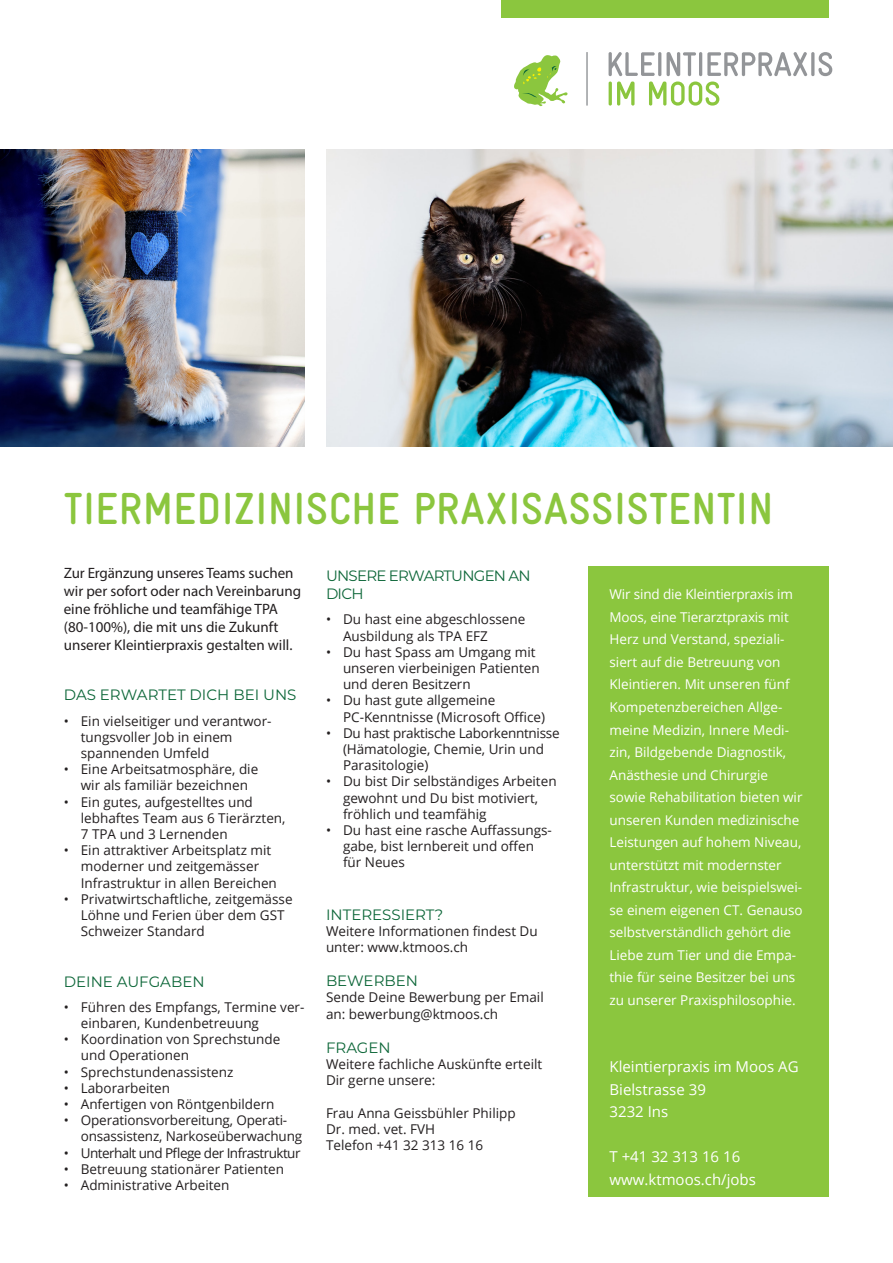
<style>
.page{position:relative;width:893px;height:1263px;background:#fff}
.page>*{position:absolute;margin:0;border:0;box-sizing:border-box;transform-origin:0 0}
.t1{font:700 45px "Gravur Condensed";letter-spacing:.015em;color:#8bc63e}
.t2{font:15px/18px "Myriad Pro";color:#231f20}
.t3{font:15px "Open Sans";color:#fff}
.t4{font:15px "Montserrat";color:#0c6638}
.t5{font:15px/18px "Montserrat";letter-spacing:-.05em;color:#0c6638}
.t6{font:13.5px/16.2px "Open Sans";color:#231f20}
.t7{font:13.5px/22.5px "Open Sans";color:#fff}
.t8{font:13.5px "Open Sans";letter-spacing:-.04em;color:#231f20}
</style>
<div class="page">
<img style="left:0;top:150px;width:305px;height:296px">
<img style="left:326px;top:150px;width:567px;height:296px">
<div style="left:588px;top:567px;width:241px;height:630px;background:#8bc63e"></div>
<svg style="left:514px;top:55px;width:54px;height:51px"></svg>
<svg style="left:609px;top:52px;width:46px;height:24px"></svg>
<hr style="left:658px;top:52px;width:3px;height:24px;background:#939598;border-radius:2px">
<svg style="left:667px;top:52px;width:29px;height:24px"></svg>
<hr style="left:699px;top:52px;width:3px;height:24px;background:#939598;border-radius:2px">
<svg style="left:707px;top:52px;width:100px;height:24px"></svg>
<hr style="left:811px;top:52px;width:3px;height:24px;background:#939598;border-radius:2px">
<svg style="left:818px;top:52px;width:14px;height:24px"></svg>
<hr style="left:609px;top:82px;width:3px;height:24px;background:#8bc63e;border-radius:2px">
<svg style="left:617px;top:82px;width:17px;height:24px"></svg>
<svg style="left:649px;top:82px;width:70px;height:24px"></svg>
<hr style="left:586px;top:52px;width:2px;height:54px;background:#939598">
<div style="left:501px;top:0;width:328px;height:17px;background:#8bc63e"></div>
<p class="t1" style="left:64px;top:483px;width:711px">TIERMEDIZINISCHE PRAXISASSISTENTIN</p>
<p class="t2" style="left:64px;top:564px;width:239px">Zur Ergänzung unseres Teams suchen wir per sofort oder nach Vereinbarung eine fröhliche und teamfähige TPA (80-100%), die mit uns die Zukunft unserer Kleintierpraxis gestalten will.</p>
<p class="t4" style="left:64px;top:685px;width:234px">DAS ERWARTET DICH BEI UNS</p>
<p class="t6" style="left:81px;top:712px;width:192px;text-indent:-17px">• Ein vielseitiger und verantwor&shy;tungsvoller Job in einem spannenden Umfeld</p>
<p class="t6" style="left:64px;top:761px;width:196px;text-align:center">• Eine Arbeitsatmosphäre, die wir als familiär bezeichnen</p>
<p class="t6" style="left:81px;top:793px;width:206px;text-indent:-17px">• Ein gutes, aufgestelltes und lebhaftes Team aus 6 Tierärzten,<br>7 TPA und 3 Lernenden</p>
<p class="t6" style="left:81px;top:842px;width:198px;text-indent:-17px">• Ein attraktiver Arbeitsplatz mit moderner und zeitgemässer<br>Infrastruktur in allen Bereichen</p>
<p class="t6" style="left:81px;top:890px;width:213px;text-indent:-17px">• Privatwirtschaftliche, zeitgemässe<br>Löhne und Ferien über dem GST<br>Schweizer Standard</p>
<p class="t4" style="left:64px;top:971px;width:142px">DEINE AUFGABEN</p>
<p class="t6" style="left:81px;top:998px;width:225px;text-indent:-17px">• Führen des Empfangs, Termine ver&shy;einbaren, Kundenbetreuung</p>
<p class="t6" style="left:81px;top:1031px;width:201px;text-indent:-17px">• Koordination von Sprechstunde und Operationen</p>
<p class="t6" style="left:64px;top:1063px;width:171px">• Sprechstundenassistenz</p>
<p class="t6" style="left:64px;top:1079px;width:108px">• Laborarbeiten</p>
<p class="t6" style="left:64px;top:1095px;width:212px">• Anfertigen von Röntgenbildern</p>
<p class="t6" style="left:81px;top:1112px;width:223px;text-indent:-17px">• Operationsvorbereitung, Operati&shy;onsassistenz, Narkoseüberwachung</p>
<p class="t8" style="left:64px;top:1143px;width:238px">• Unterhalt und Pflege der Infrastruktur</p>
<p class="t6" style="left:64px;top:1160px;width:222px">• Betreuung stationärer Patienten</p>
<p class="t6" style="left:64px;top:1176px;width:167px">• Administrative Arbeiten</p>
<p class="t5" style="left:326px;top:566px;width:206px">UNSERE ERWARTUNGEN AN<br>DICH</p>
<p class="t6" style="left:343px;top:611px;width:184px;text-indent:-17px">• Du hast eine abgeschlossene<br>Ausbildung als TPA EFZ</p>
<p class="t6" style="left:343px;top:643px;width:198px;text-indent:-17px">• Du hast Spass am Umgang mit unseren vierbeinigen Patienten und deren Besitzern</p>
<p class="t6" style="left:343px;top:692px;width:204px;text-indent:-17px">• Du hast gute allgemeine<br>PC-Kenntnisse (Microsoft Office)</p>
<p class="t6" style="left:343px;top:724px;width:218px;text-indent:-17px">• Du hast praktische Laborkenntnisse (Hämatologie, Chemie, Urin und<br>Parasitologie)</p>
<p class="t6" style="left:343px;top:773px;width:215px;text-indent:-17px">• Du bist Dir selbständiges Arbeiten gewohnt und Du bist motiviert, fröhlich und teamfähig</p>
<p class="t6" style="left:343px;top:822px;width:210px;text-indent:-17px">• Du hast eine rasche Auffassungs&shy;gabe, bist lernbereit und offen für Neues</p>
<p class="t4" style="left:326px;top:904px;width:119px">INTERESSIERT?</p>
<p class="t6" style="left:326px;top:922px;width:213px">Weitere Informationen findest Du unter: www.ktmoos.ch</p>
<p class="t4" style="left:326px;top:970px;width:94px">BEWERBEN</p>
<p class="t6" style="left:326px;top:989px;width:219px">Sende Deine Bewerbung per Email an: bewerbung@ktmoos.ch</p>
<p class="t4" style="left:326px;top:1037px;width:66px">FRAGEN</p>
<p class="t6" style="left:326px;top:1056px;width:218px">Weitere fachliche Auskünfte erteilt<br>Dir gerne unsere:</p>
<p class="t6" style="left:326px;top:1104px;width:191px">Frau Anna Geissbühler Philipp</p>
<p class="t6" style="left:326px;top:1120px;width:159px">Dr. med. vet. FVH<br>Telefon +41 32 313 16 16</p>
<p class="t7" style="left:609px;top:583px;width:195px">Wir sind die Kleintierpraxis im<br>Moos, eine Tierarztpraxis mit<br>Herz und Verstand, speziali&shy;siert auf die Betreuung von<br>Kleintieren. Mit unseren fünf<br>Kompetenzbereichen Allge&shy;meine Medizin, Innere Medi&shy;zin, Bildgebende Diagnostik,<br>Anästhesie und Chirurgie sowie Rehabilitation bieten wir unseren Kunden medizinische<br>Leistungen auf hohem Niveau, unterstützt mit modernster<br>Infrastruktur, wie beispielswei&shy;se einem eigenen CT. Genauso selbstverständlich gehört die<br>Liebe zum Tier und die Empa&shy;thie für seine Besitzer bei uns zu unserer Praxisphilosophie.</p>
<p class="t3" style="left:609px;top:1056px;width:191px">Kleintierpraxis im Moos AG</p>
<p class="t3" style="left:609px;top:1079px;width:98px">Bielstrasse 39</p>
<p class="t3" style="left:609px;top:1101px;width:60px">3232 Ins</p>
<p class="t3" style="left:609px;top:1146px;width:132px">T +41 32 313 16 16</p>
<p class="t3" style="left:609px;top:1169px;width:148px">www.ktmoos.ch/jobs</p>
</div>
